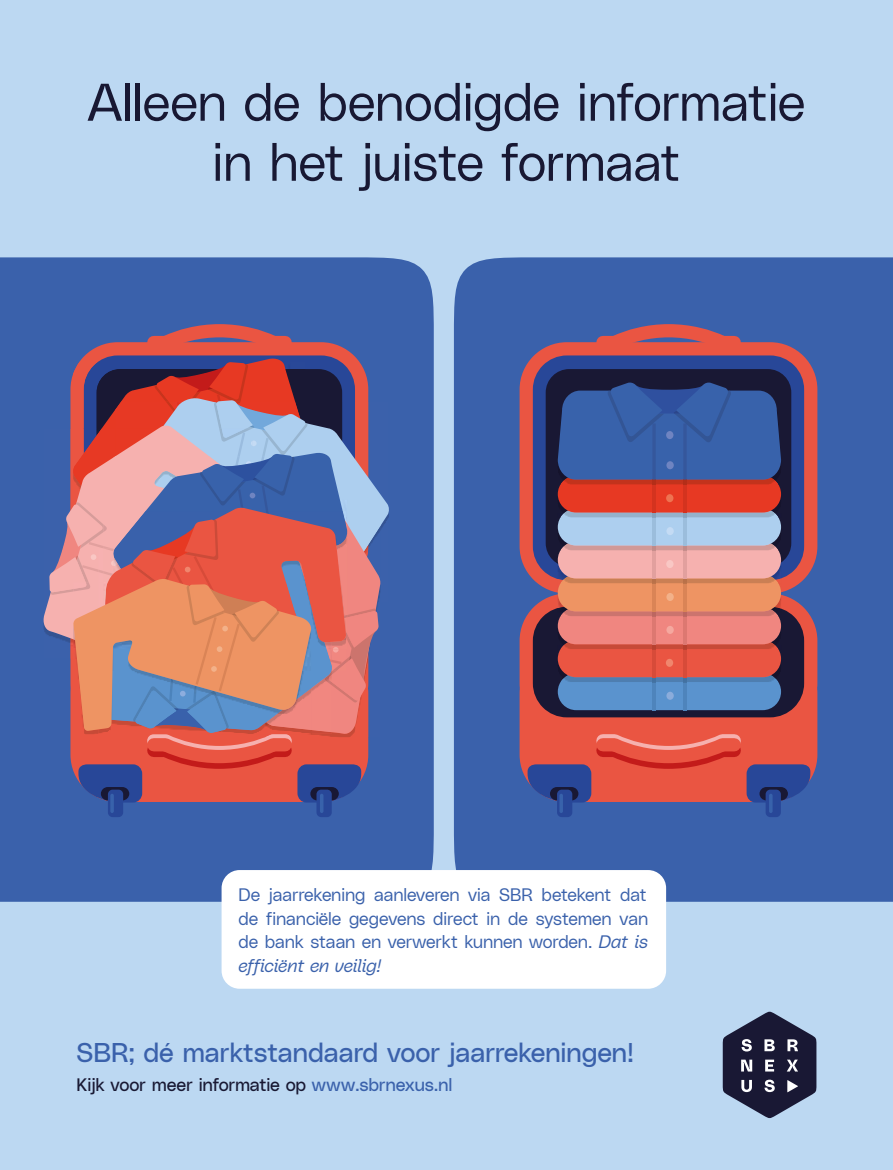
<style>
.page{position:relative;width:893px;height:1170px;background:#fff}
.page>*{position:absolute;margin:0;border:0;box-sizing:border-box;transform-origin:0 0}
.t1{font:52.5px/60px "Poly Sans Slim";letter-spacing:-.01em;color:#181833;text-align:center}
.t2{font:27px "Poly Sans Neutral";letter-spacing:-.015em;color:#3a61ab}
.t3{font:18px/23.4px "Poly Sans Slim";letter-spacing:-.01em;color:#3a61ab;text-align:justify}
.t4{font:18px "Poly Sans Neutral";letter-spacing:-.01em;color:#181833}
.s1{font-style:italic}
.s2{color:#3a61ab}
</style>
<div class="page">
<div style="left:0;top:0;width:893px;height:1169px;background:#bcd8f2"></div>
<svg style="left:723px;top:1011px;width:93px;height:106px"></svg>
<div style="left:0;top:257px;width:434px;height:644px;background:#3a61ab"></div>
<div style="left:454px;top:257px;width:439px;height:644px;background:#3a61ab"></div>
<svg style="left:520px;top:342px;width:297px;height:236px;fill:#284798"></svg>
<div style="left:546px;top:369px;width:245px;height:197px;background:#191834;border-radius:23px"></div>
<div style="left:557px;top:789px;width:15px;height:28px;background:#284798;border-radius:5px"></div>
<hr style="left:559px;top:793px;width:4px;height:20px;background:#3862ab;border-radius:2px">
<div style="left:766px;top:789px;width:15px;height:28px;background:#284798;border-radius:5px"></div>
<hr style="left:769px;top:793px;width:4px;height:20px;background:#3862ab;border-radius:2px">
<img style="left:558px;top:564px;width:9px;height:14px">
<img style="left:772px;top:564px;width:9px;height:14px">
<img style="left:561px;top:576px;width:217px;height:2px">
<div style="left:558px;top:541px;width:223px;height:37px;background:#f6b1af;border-radius:18px"></div>
<img style="left:561px;top:543px;width:217px;height:7px">
<div style="left:558px;top:508px;width:223px;height:37px;background:#adcfef;border-radius:18px"></div>
<img style="left:558px;top:485px;width:9px;height:25px">
<img style="left:772px;top:488px;width:9px;height:22px">
<img style="left:561px;top:510px;width:217px;height:7px">
<div style="left:558px;top:475px;width:223px;height:37px;background:#e73923;border-radius:18px"></div>
<hr style="left:652px;top:550px;width:4px;height:28px;background:#e2a09e">
<svg style="left:652px;top:545px;width:4px;height:5px"></svg>
<hr style="left:652px;top:517px;width:4px;height:28px;background:#9bbddc">
<svg style="left:652px;top:512px;width:4px;height:5px"></svg>
<hr style="left:652px;top:484px;width:4px;height:28px;background:#d4331f">
<svg style="left:520px;top:578px;width:297px;height:224px"></svg>
<hr style="left:683px;top:550px;width:4px;height:28px;background:#e2a09e">
<svg style="left:683px;top:545px;width:4px;height:5px"></svg>
<hr style="left:683px;top:517px;width:4px;height:28px;background:#9bbddc">
<svg style="left:683px;top:512px;width:4px;height:5px"></svg>
<hr style="left:683px;top:484px;width:4px;height:28px;background:#d4331f">
<svg style="left:558px;top:382px;width:223px;height:102px"></svg>
<div style="left:666px;top:691px;width:8px;height:8px;background:#8bacdb;border-radius:50%"></div>
<div style="left:666px;top:658px;width:7px;height:8px;background:#f0866d;border-radius:50%"></div>
<div style="left:666px;top:625px;width:8px;height:9px;background:#f5a89f;border-radius:50%"></div>
<div style="left:666px;top:593px;width:8px;height:8px;background:#f3b189;border-radius:50%"></div>
<div style="left:666px;top:560px;width:8px;height:8px;background:#f9c7c4;border-radius:50%"></div>
<div style="left:666px;top:527px;width:8px;height:8px;background:#c4dbf4;border-radius:50%"></div>
<div style="left:666px;top:494px;width:7px;height:8px;background:#ee7351;border-radius:50%"></div>
<div style="left:666px;top:461px;width:8px;height:8px;background:#6f84c1;border-radius:50%"></div>
<div style="left:666px;top:431px;width:7px;height:8px;background:#6f84c1;border-radius:50%"></div>
<svg style="left:590px;top:317px;width:157px;height:39px"></svg>
<svg style="left:70px;top:342px;width:298px;height:20px"></svg>
<div style="left:108px;top:789px;width:15px;height:28px;background:#284798;border-radius:5px"></div>
<hr style="left:110px;top:793px;width:4px;height:20px;background:#3862ab;border-radius:2px">
<div style="left:316px;top:789px;width:16px;height:28px;background:#284798;border-radius:5px"></div>
<hr style="left:320px;top:793px;width:3px;height:20px;background:#3862ab;border-radius:2px">
<svg style="left:73px;top:357px;width:233px;height:5px"></svg>
<svg style="left:381px;top:397px;width:8px;height:202px;fill:#3b61ab"></svg>
<svg style="left:42px;top:425px;width:7px;height:232px;fill:#3b61ab"></svg>
<svg style="left:49px;top:362px;width:332px;height:440px"></svg>
<svg style="left:141px;top:317px;width:157px;height:39px"></svg>
<div style="left:222px;top:870px;width:444px;height:118px;background:#fff;border-radius:18px"></div>
<h1 class="t1" style="left:88px;top:69px;width:719px">Alleen de benodigde informatie in het juiste formaat</h1>
<p class="t3" style="left:239px;top:882px;width:411px">De jaarrekening aanleveren via SBR betekent dat de financiële gegevens direct in de systemen van de bank staan en verwerkt kunnen worden. <span class="s1">Dat is efficiënt en veilig!</span></p>
<h2 class="t2" style="left:77px;top:1032px;width:559px">SBR; dé marktstandaard voor jaarrekeningen!</h2>
<p class="t4" style="left:77px;top:1071px;width:377px">Kijk voor meer informatie op <span class="s2">www.sbrnexus.nl</span></p>
</div>
